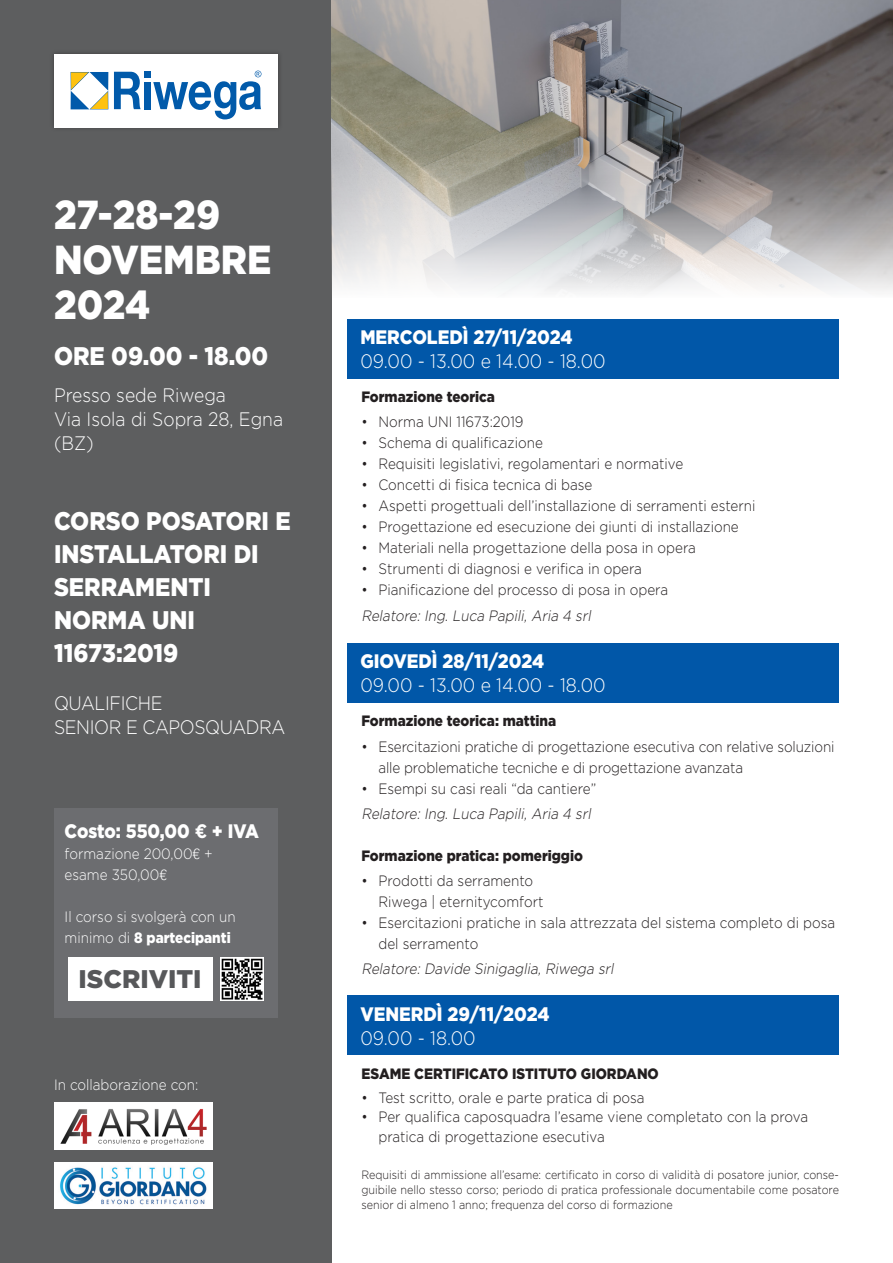
<style>
.page{position:relative;width:893px;height:1263px;background:#fff}
.page>*{position:absolute;margin:0;border:0;box-sizing:border-box;transform-origin:0 0}
.t1{font:900 40.5px "Gotham";color:#fff;scale:.9 1}
.t2{font:900 25.5px/33px "Gotham";color:#fff;scale:.9 1}
.t3{font:900 25.5px "Gotham";color:#57585a}
.t4{font:300 19.5px/24px "Gotham";color:#fff;scale:.9 1}
.t5{font:900 19.5px "Gotham";color:#fff;scale:.9 1}
.t6{font:300 19.5px/24px "Gotham";letter-spacing:-.02em;color:#fff;scale:.9 1}
.t7{font:900 19.5px "Gotham";color:#fff;scale:.89 1}
.t8{font:300 15px/21px "Gotham";color:#231f20;scale:.9 1}
.t9{font:900 15px "Gotham";color:#231f20;scale:.9 1}
.t10{font:italic 300 15px "Gotham";color:#231f20;scale:.9 1}
.t11{font:300 15px "Gotham";color:#fff;scale:.9 1}
.t12{font:900 15px "Gotham";color:#fff;scale:.9 1}
.t13{font:300 12px/15px "Gotham";color:#231f20;text-align:justify;scale:.9 1}
.s1{font-weight:700}
.s2{font-family:"Helvetica"}
.s3{font-weight:300}
</style>
<div class="page">
<div style="left:0;top:0;width:332px;height:1263px;background:#5d5e5f"></div>
<img style="left:332px;top:0;width:561px;height:292px">
<div style="left:348px;top:319px;width:491px;height:59px;background:#0157a8"></div>
<div style="left:348px;top:643px;width:491px;height:60px;background:#0157a8"></div>
<div style="left:348px;top:995px;width:491px;height:60px;background:#0157a8"></div>
<img style="left:54px;top:1162px;width:158px;height:47px">
<div style="left:49px;top:49px;width:234px;height:83px;background:#231f20;opacity:.5"></div>
<div style="left:54px;top:54px;width:224px;height:73px;background:#fff"></div>
<svg style="left:71px;top:72px;width:37px;height:37px"></svg>
<svg style="left:114px;top:71px;width:147px;height:48px"></svg>
<img style="left:54px;top:1103px;width:158px;height:46px">
<div style="left:54px;top:808px;width:224px;height:210px;background:#6c6d70"></div>
<img style="left:221px;top:957px;width:43px;height:43px">
<div style="left:68px;top:957px;width:144px;height:43px;background:#fff"></div>
<p class="t1" style="left:54px;top:192px;width:186px">27-28-29</p>
<p class="t1" style="left:54px;top:237px;width:243px">NOVEMBRE</p>
<p class="t1" style="left:54px;top:282px;width:109px">2024</p>
<p class="t2" style="left:54px;top:339px;width:240px">ORE 09.00 - 18.00</p>
<p class="t4" style="left:54px;top:383px;width:193px">Presso sede Riwega</p>
<p class="t4" style="left:54px;top:407px;width:256px">Via Isola di Sopra 28, Egna (BZ)</p>
<p class="t2" style="left:54px;top:504px;width:264px">CORSO POSATORI E</p>
<p class="t2" style="left:54px;top:537px;width:229px">INSTALLATORI DI</p>
<p class="t2" style="left:54px;top:570px;width:176px">SERRAMENTI</p>
<p class="t2" style="left:54px;top:603px;width:158px">NORMA UNI<br>11673:2019</p>
<p class="t6" style="left:54px;top:691px;width:259px">QUALIFICHE<br>SENIOR E CAPOSQUADRA</p>
<p class="t7" style="left:65px;top:819px;width:220px">Costo: 550,00 <span class="s1">€</span> + IVA</p>
<p class="t11" style="left:65px;top:845px;width:166px">formazione 200,00<span class="s2">€</span> +</p>
<p class="t11" style="left:65px;top:866px;width:115px">esame 350,00<span class="s2">€</span></p>
<p class="t11" style="left:65px;top:908px;width:192px">Il corso si svolgerà con un</p>
<p class="t12" style="left:65px;top:928px;width:186px"><span class="s3">minimo di</span> 8 partecipanti</p>
<p class="t3" style="left:78px;top:964px;width:125px">ISCRIVITI</p>
<p class="t11" style="left:54px;top:1076px;width:162px">In collaborazione con:</p>
<p class="t5" style="left:360px;top:326px;width:237px">MERCOLEDÌ 27/11/2024</p>
<p class="t4" style="left:360px;top:349px;width:274px">09.00 - 13.00 e 14.00 - 18.00</p>
<p class="t9" style="left:361px;top:388px;width:150px">Formazione teorica</p>
<p class="t8" style="left:361px;top:411px;width:182px">• Norma UNI 11673:2019</p>
<p class="t8" style="left:361px;top:432px;width:203px">• Schema di qualificazione</p>
<p class="t8" style="left:361px;top:453px;width:359px">• Requisiti legislativi, regolamentari e normative</p>
<p class="t8" style="left:361px;top:474px;width:258px">• Concetti di fisica tecnica di base</p>
<p class="t8" style="left:361px;top:495px;width:439px">• Aspetti progettuali dell’installazione di serramenti esterni</p>
<p class="t8" style="left:361px;top:516px;width:421px">• Progettazione ed esecuzione dei giunti di installazione</p>
<p class="t8" style="left:361px;top:537px;width:373px">• Materiali nella progettazione della posa in opera</p>
<p class="t8" style="left:361px;top:558px;width:313px">• Strumenti di diagnosi e verifica in opera</p>
<p class="t8" style="left:361px;top:579px;width:342px">• Pianificazione del processo di posa in opera</p>
<p class="t10" style="left:361px;top:607px;width:259px">Relatore: Ing. Luca Papili, Aria 4 srl</p>
<p class="t5" style="left:360px;top:650px;width:206px">GIOVEDÌ 28/11/2024</p>
<p class="t4" style="left:360px;top:673px;width:274px">09.00 - 13.00 e 14.00 - 18.00</p>
<p class="t9" style="left:361px;top:712px;width:218px">Formazione teorica: mattina</p>
<p class="t8" style="left:378px;top:735px;width:508px;text-indent:-17px">• Esercitazioni pratiche di progettazione esecutiva con relative soluzioni alle problematiche tecniche e di progettazione avanzata</p>
<p class="t8" style="left:361px;top:777px;width:262px">• Esempi su casi reali “da cantiere”</p>
<p class="t10" style="left:361px;top:805px;width:259px">Relatore: Ing. Luca Papili, Aria 4 srl</p>
<p class="t9" style="left:361px;top:847px;width:248px">Formazione pratica: pomeriggio</p>
<p class="t8" style="left:361px;top:870px;width:192px">• Prodotti da serramento</p>
<p class="t8" style="left:378px;top:891px;width:185px">Riwega | eternitycomfort</p>
<p class="t8" style="left:378px;top:912px;width:509px;text-indent:-17px">• Esercitazioni pratiche in sala attrezzata del sistema completo di posa del serramento</p>
<p class="t10" style="left:361px;top:961px;width:285px">Relatore: Davide Sinigaglia, Riwega srl</p>
<p class="t5" style="left:360px;top:1002px;width:212px">VENERDÌ 29/11/2024</p>
<p class="t4" style="left:360px;top:1025px;width:130px">09.00 - 18.00</p>
<p class="t9" style="left:361px;top:1065px;width:332px">ESAME CERTIFICATO ISTITUTO GIORDANO</p>
<p class="t8" style="left:361px;top:1086px;width:316px">• Test scritto, orale e parte pratica di posa</p>
<p class="t8" style="left:378px;top:1107px;width:479px;line-height:19.5px;text-indent:-17px">• Per qualifica caposquadra l’esame viene completato con la prova pratica di progettazione esecutiva</p>
<p class="t13" style="left:361px;top:1167px;width:532px">Requisiti di ammissione all’esame: certificato in corso di validità di posatore junior, conse&shy;guibile nello stesso corso; periodo di pratica professionale documentabile come posatore senior di almeno 1 anno; frequenza del corso di formazione</p>
</div>
